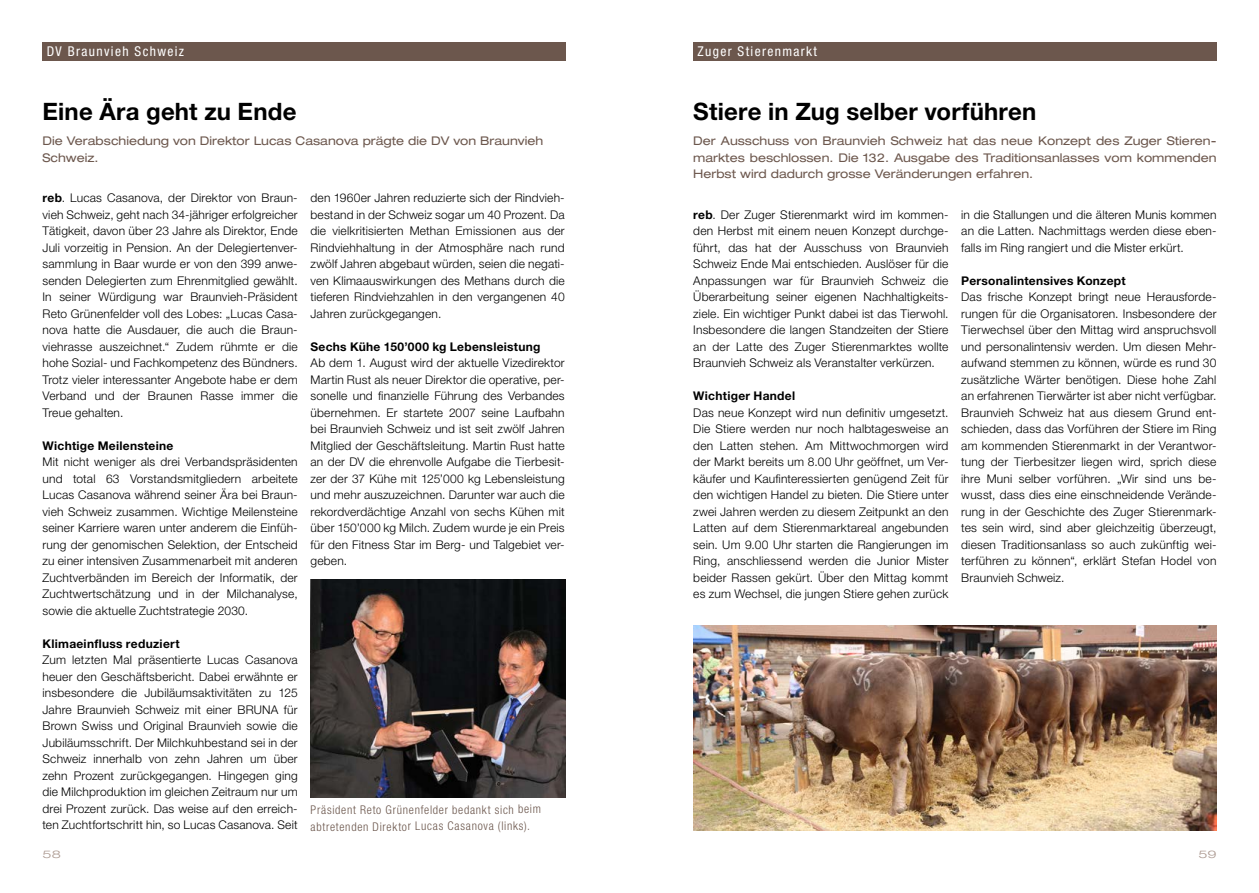
<style>
.page{position:relative;width:1259px;height:893px;background:#fff}
.page>*{position:absolute;margin:0;border:0;box-sizing:border-box;transform-origin:0 0}
.t1{font:700 24px "Helvetica Neue LT Std";letter-spacing:.005em;color:#000}
.t2{font:condensed 13.5px "Helvetica Neue LT Std";letter-spacing:.1em;color:#fff}
.t3{font:300 12px/16.5px "Helvetica Neue LT Std";letter-spacing:.015em;color:#000;text-align:justify}
.t4{font:expanded 12px/16.5px "Helvetica Neue LT Std";color:#6c574d}
.t5{font:700 12px "Helvetica Neue LT Std";letter-spacing:.025em;color:#000}
.t6{font:300 condensed 12px/16.5px "Helvetica Neue LT Std";letter-spacing:.055em;color:#6c574d}
.t7{font:300 expanded 10.5px "Helvetica Neue LT Std";color:#ab988f;scale:1.3 1}
.s1{font-weight:700}
</style>
<div class="page">
<div style="left:693px;top:43px;width:523px;height:18px;background:#6c574d"></div>
<div style="left:43px;top:43px;width:523px;height:18px;background:#6c574d"></div>
<img style="left:310px;top:579px;width:256px;height:218px">
<img style="left:693px;top:625px;width:523px;height:205px">
<p class="t2" style="left:47px;top:44px;width:139px">DV Braunvieh Schweiz</p>
<p class="t2" style="left:697px;top:44px;width:121px">Zuger Stierenmarkt</p>
<h1 class="t1" style="left:43px;top:97px;width:255px">Eine Ära geht zu Ende</h1>
<p class="t4" style="left:43px;top:133px;width:502px">Die Verabschiedung von Direktor Lucas Casanova prägte die DV von Braunvieh<br>Schweiz.</p>
<p class="t3" style="left:43px;top:189px;width:257px"><span class="s1">reb</span>. Lucas Casanova, der Direktor von Braun&shy;vieh Schweiz, geht nach 34-jähriger erfolgreicher Tätigkeit, davon über 23 Jahre als Direktor, Ende Juli vorzeitig in Pension. An der Delegiertenver&shy;sammlung in Baar wurde er von den 399 anwe&shy;senden Delegierten zum Ehrenmitglied gewählt.<br>In seiner Würdigung war Braunvieh-Präsident Reto Grünenfelder voll des Lobes: „Lucas Casa&shy;nova hatte die Ausdauer, die auch die Braun&shy;viehrasse auszeichnet.“ Zudem rühmte er die hohe Sozial- und Fachkompetenz des Bündners.<br>Trotz vieler interessanter Angebote habe er dem Verband und der Braunen Rasse immer die Treue gehalten.</p>
<p class="t5" style="left:43px;top:438px;width:132px">Wichtige Meilensteine</p>
<p class="t3" style="left:43px;top:453px;width:257px">Mit nicht weniger als drei Verbandspräsidenten und total 63 Vorstandsmitgliedern arbeitete Lucas Casanova während seiner Ära bei Braun&shy;vieh Schweiz zusammen. Wichtige Meilensteine seiner Karriere waren unter anderem die Einfüh&shy;rung der genomischen Selektion, der Entscheid zu einer intensiven Zusammenarbeit mit anderen Zuchtverbänden im Bereich der Informatik, der Zuchtwertschätzung und in der Milchanalyse, sowie die aktuelle Zuchtstrategie 2030.</p>
<p class="t5" style="left:43px;top:636px;width:139px">Klimaeinfluss reduziert</p>
<p class="t3" style="left:43px;top:651px;width:257px">Zum letzten Mal präsentierte Lucas Casanova heuer den Geschäftsbericht. Dabei erwähnte er insbesondere die Jubiläumsaktivitäten zu 125<br>Jahre Braunvieh Schweiz mit einer BRUNA für Brown Swiss und Original Braunvieh sowie die Jubiläumsschrift. Der Milchkuhbestand sei in der Schweiz innerhalb von zehn Jahren um über zehn Prozent zurückgegangen. Hingegen ging die Milchproduktion im gleichen Zeitraum nur um drei Prozent zurück. Das weise auf den erreich&shy;ten Zuchtfortschritt hin, so Lucas Casanova. Seit</p>
<h1 class="t1" style="left:693px;top:97px;width:344px">Stiere in Zug selber vorführen</h1>
<p class="t4" style="left:693px;top:133px;width:525px;text-align:justify">Der Ausschuss von Braunvieh Schweiz hat das neue Konzept des Zuger Stieren&shy;marktes beschlossen. Die 132. Ausgabe des Traditionsanlasses vom kommenden Herbst wird dadurch grosse Veränderungen erfahren.</p>
<p class="t3" style="left:693px;top:206px;width:257px"><span class="s1">reb</span>. Der Zuger Stierenmarkt wird im kommen&shy;den Herbst mit einem neuen Konzept durchge&shy;führt, das hat der Ausschuss von Braunvieh Schweiz Ende Mai entschieden. Auslöser für die Anpassungen war für Braunvieh Schweiz die Überarbeitung seiner eigenen Nachhaltigkeits&shy;ziele. Ein wichtiger Punkt dabei ist das Tierwohl.<br>Insbesondere die langen Standzeiten der Stiere an der Latte des Zuger Stierenmarktes wollte Braunvieh Schweiz als Veranstalter verkürzen.</p>
<p class="t5" style="left:693px;top:388px;width:103px">Wichtiger Handel</p>
<p class="t3" style="left:693px;top:404px;width:257px">Das neue Konzept wird nun definitiv umgesetzt.<br>Die Stiere werden nur noch halbtagesweise an den Latten stehen. Am Mittwochmorgen wird der Markt bereits um 8.00 Uhr geöffnet, um Ver&shy;käufer und Kaufinteressierten genügend Zeit für den wichtigen Handel zu bieten. Die Stiere unter zwei Jahren werden zu diesem Zeitpunkt an den Latten auf dem Stierenmarktareal angebunden sein. Um 9.00 Uhr starten die Rangierungen im Ring, anschliessend werden die Junior Mister beider Rassen gekürt. Über den Mittag kommt es zum Wechsel, die jungen Stiere gehen zurück</p>
<p class="t3" style="left:310px;top:189px;width:256px">den 1960er Jahren reduzierte sich der Rindvieh&shy;bestand in der Schweiz sogar um 40 Prozent. Da die vielkritisierten Methan Emissionen aus der Rindviehhaltung in der Atmosphäre nach rund zwölf Jahren abgebaut würden, seien die negati&shy;ven Klimaauswirkungen des Methans durch die tieferen Rindviehzahlen in den vergangenen 40<br>Jahren zurückgegangen.</p>
<p class="t5" style="left:310px;top:339px;width:232px">Sechs Kühe 150’000 kg Lebensleistung</p>
<p class="t3" style="left:310px;top:354px;width:256px">Ab dem 1. August wird der aktuelle Vizedirektor Martin Rust als neuer Direktor die operative, per&shy;sonelle und finanzielle Führung des Verbandes übernehmen. Er startete 2007 seine Laufbahn bei Braunvieh Schweiz und ist seit zwölf Jahren Mitglied der Geschäftsleitung. Martin Rust hatte an der DV die ehrenvolle Aufgabe die Tierbesit&shy;zer der 37 Kühe mit 125’000 kg Lebensleistung und mehr auszuzeichnen. Darunter war auch die rekordverdächtige Anzahl von sechs Kühen mit über 150’000 kg Milch. Zudem wurde je ein Preis für den Fitness Star im Berg- und Talgebiet ver&shy;geben.</p>
<p class="t3" style="left:961px;top:206px;width:257px">in die Stallungen und die älteren Munis kommen an die Latten. Nachmittags werden diese eben&shy;falls im Ring rangiert und die Mister erkürt.</p>
<p class="t5" style="left:961px;top:273px;width:166px">Personalintensives Konzept</p>
<p class="t3" style="left:961px;top:288px;width:257px">Das frische Konzept bringt neue Herausforde&shy;rungen für die Organisatoren. Insbesondere der Tierwechsel über den Mittag wird anspruchsvoll und personalintensiv werden. Um diesen Mehr&shy;aufwand stemmen zu können, würde es rund 30 zusätzliche Wärter benötigen. Diese hohe Zahl an erfahrenen Tierwärter ist aber nicht verfügbar.<br>Braunvieh Schweiz hat aus diesem Grund ent&shy;schieden, dass das Vorführen der Stiere im Ring am kommenden Stierenmarkt in der Verantwor&shy;tung der Tierbesitzer liegen wird, sprich diese ihre Muni selber vorführen. „Wir sind uns be&shy;wusst, dass dies eine einschneidende Verände&shy;rung in der Geschichte des Zuger Stierenmark&shy;tes sein wird, sind aber gleichzeitig überzeugt, diesen Traditionsanlass so auch zukünftig wei&shy;terführen zu können“, erklärt Stefan Hodel von Braunvieh Schweiz.</p>
<p class="t6" style="left:310px;top:801px;width:232px">Präsident Reto Grünenfelder bedankt sich beim abtretenden Direktor Lucas Casanova (links).</p>
<p class="t7" style="left:43px;top:848px;width:16px">58</p>
<p class="t7" style="left:1198px;top:848px;width:15px">59</p>
</div>
